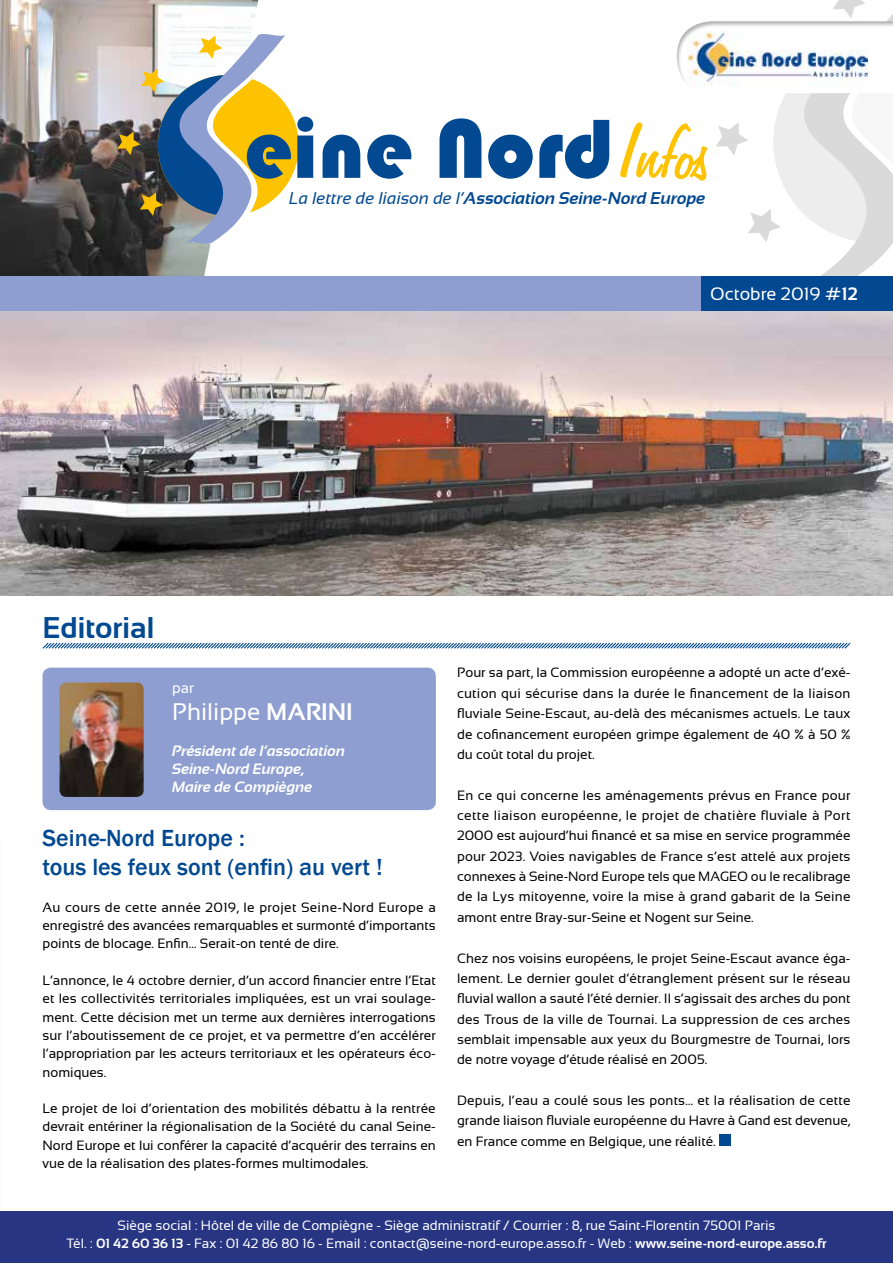
<style>
.page{position:relative;width:893px;height:1263px;background:#fff}
.page>*{position:absolute;margin:0;border:0;box-sizing:border-box;transform-origin:0 0}
.t1{font:87px "Bauhaus 93";color:#034991}
.t2{font:700 30px "Sansation";color:#034991}
.t3{font:500 24px/29.1px "Franklin Gothic";color:#034991}
.t4{font:24px "Sansation";color:#fff}
.t5{font:18px "Sansation";color:#fff}
.t6{font:italic 700 16.95px "Sansation";color:#034991}
.t7{font:italic 700 15px/18px "Sansation";color:#fff}
.t8{font:15px "Sansation";color:#fff}
.t9{font:13.5px/20.4px "Sansation";color:#000;text-align:justify}
.t10{font:13.5px/18px "Sansation";color:#fff;text-align:center}
.s1{font-family:"Freehand 575 BT Regular B";color:#fdc300}
.s2{font-weight:400}
.s3{font-weight:700}
</style>
<div class="page">
<img style="left:0;top:310px;width:893px;height:285px">
<img style="left:0;top:0;width:258px;height:276px">
<svg style="left:117px;top:31px;width:175px;height:216px"></svg>
<div style="left:0;top:276px;width:893px;height:34px;background:#8e9ed1"></div>
<div style="left:702px;top:276px;width:191px;height:34px;background:#034991"></div>
<div style="left:43px;top:668px;width:393px;height:142px;background:#8e9ed1;border-radius:9px"></div>
<img style="left:60px;top:682px;width:84px;height:115px">
<svg style="left:42px;top:642px;width:809px;height:7px"></svg>
<div style="left:719px;top:1135px;width:11px;height:11px;background:#034991"></div>
<svg style="left:701px;top:0;width:192px;height:282px"></svg>
<div style="left:675px;top:20px;width:218px;height:75px;background:#000;opacity:.3"></div>
<img style="left:688px;top:16px;width:179px;height:69px">
<div style="left:0;top:1212px;width:893px;height:51px;background:#283583"></div>
<h1 class="t1" style="left:245px;top:100px;width:470px">eine Nord<span class="s1">Infos</span></h1>
<p class="t6" style="left:289px;top:189px;width:418px"><span class="s2">La lettre de liaison de l’</span>Association Seine-Nord Europe</p>
<h3 class="t5" style="left:710px;top:284px;width:149px">Octobre 2019 <span class="s3">#12</span></h3>
<h2 class="t2" style="left:43px;top:611px;width:113px">Editorial</h2>
<p class="t8" style="left:172px;top:680px;width:23px">par</p>
<h3 class="t4" style="left:172px;top:699px;width:182px">Philippe <span class="s3">MARINI</span></h3>
<p class="t7" style="left:172px;top:742px;width:174px">Président de l’association<br>Seine-Nord Europe,<br>Maire de Compiègne</p>
<h3 class="t3" style="left:43px;top:824px;width:342px">Seine-Nord Europe :<br>tous les feux sont (enfin) au vert !</h3>
<p class="t9" style="left:43px;top:898px;width:395px;line-height:18.3px">Au cours de cette année 2019, le projet Seine-Nord Europe a enregistré des avancées remarquables et surmonté d’importants points de blocage. Enfin… Serait-on tenté de dire.</p>
<p class="t9" style="left:43px;top:971px;width:395px;line-height:18.3px">L’annonce, le 4 octobre dernier, d’un accord financier entre l’Etat et les collectivités territoriales impliquées, est un vrai soulage&shy;ment. Cette décision met un terme aux dernières interrogations sur l’aboutissement de ce projet, et va permettre d’en accélérer l’appropriation par les acteurs territoriaux et les opérateurs éco&shy;nomiques.</p>
<p class="t9" style="left:43px;top:1099px;width:395px;line-height:18.3px">Le projet de loi d’orientation des mobilités débattu à la rentrée devrait entériner la régionalisation de la Société du canal Seine-Nord Europe et lui conférer la capacité d’acquérir des terrains en vue de la réalisation des plates-formes multimodales.</p>
<p class="t9" style="left:457px;top:663px;width:395px">Pour sa part, la Commission européenne a adopté un acte d’exé&shy;cution qui sécurise dans la durée le financement de la liaison fluviale Seine-Escaut, au-delà des mécanismes actuels. Le taux de cofinancement européen grimpe également de 40 % à 50 % du coût total du projet.</p>
<p class="t9" style="left:457px;top:785px;width:395px">En ce qui concerne les aménagements prévus en France pour cette liaison européenne, le projet de chatière fluviale à Port 2000 est aujourd’hui financé et sa mise en service programmée pour 2023. Voies navigables de France s’est attelé aux projets connexes à Seine-Nord Europe tels que MAGEO ou le recalibrage de la Lys mitoyenne, voire la mise à grand gabarit de la Seine amont entre Bray-sur-Seine et Nogent sur Seine.</p>
<p class="t9" style="left:457px;top:948px;width:395px">Chez nos voisins européens, le projet Seine-Escaut avance éga&shy;lement. Le dernier goulet d’étranglement présent sur le réseau fluvial wallon a sauté l’été dernier. Il s’agissait des arches du pont des Trous de la ville de Tournai. La suppression de ces arches semblait impensable aux yeux du Bourgmestre de Tournai, lors de notre voyage d’étude réalisé en 2005.</p>
<p class="t9" style="left:457px;top:1090px;width:395px">Depuis, l’eau a coulé sous les ponts… et la réalisation de cette grande liaison fluviale européenne du Havre à Gand est devenue, en France comme en Belgique, une réalité.</p>
<p class="t10" style="left:66px;top:1216px;width:762px">Siège social : Hôtel de ville de Compiègne - Siège administratif / Courrier : 8, rue Saint-Florentin 75001 Paris<br>Tél. : <span class="s3">01 42 60 36 13</span> - Fax : 01 42 86 80 16 - Email : contact@seine-nord-europe.asso.fr - Web : <span class="s3">www.seine-nord-europe.asso.fr</span></p>
</div>
